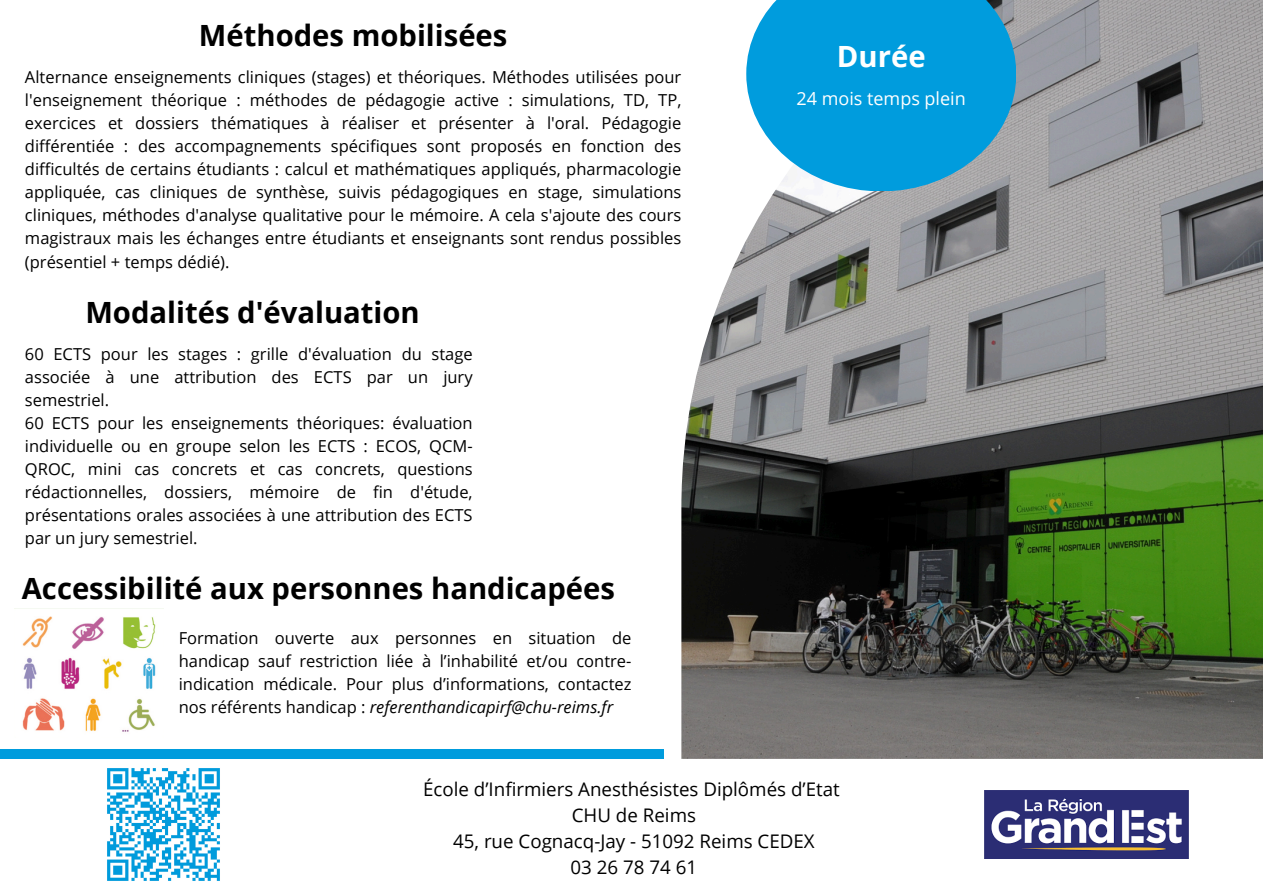
<style>
.page{position:relative;width:1263px;height:893px;background:#fff}
.page>*{position:absolute;margin:0;border:0;box-sizing:border-box;transform-origin:0 0}
.t1{font:700 29.25px "Open Sans";color:#000}
.t2{font:700 29.25px "Open Sans";color:#fff}
.t3{font:18.75px/25.9px "Open Sans";color:#000;text-align:center}
.t4{font:18px "Open Sans";color:#fff}
.t5{font:16.5px/23.1px "Open Sans";color:#000;text-align:justify}
.s1{font-style:italic}
</style>
<div class="page">
<img style="left:681px;top:0;width:582px;height:758px">
<img style="left:22px;top:616px;width:134px;height:116px">
<div style="left:0;top:749px;width:664px;height:9px;background:#009cdd"></div>
<svg style="left:746px;top:0;width:270px;height:191px;fill:#009cdd"></svg>
<img style="left:985px;top:790px;width:203px;height:68px">
<img style="left:107px;top:768px;width:113px;height:113px">
<h1 class="t1" style="left:199px;top:15px;width:310px">Méthodes mobilisées</h1>
<p class="t5" style="left:25px;top:65px;width:658px">Alternance enseignements cliniques (stages) et théoriques. Méthodes utilisées pour l'enseignement théorique : méthodes de pédagogie active : simulations, TD, TP, exercices et dossiers thématiques à réaliser et présenter à l'oral. Pédagogie différentiée : des accompagnements spécifiques sont proposés en fonction des difficultés de certains étudiants : calcul et mathématiques appliqués, pharmacologie appliquée, cas cliniques de synthèse, suivis pédagogiques en stage, simulations cliniques, méthodes d'analyse qualitative pour le mémoire. A cela s'ajoute des cours magistraux mais les échanges entre étudiants et enseignants sont rendus possibles (présentiel + temps dédié).</p>
<p class="t1" style="left:85px;top:291px;width:336px">Modalités d'évaluation</p>
<h1 class="t5" style="left:25px;top:342px;width:449px">60 ECTS pour les stages : grille d'évaluation du stage associée à une attribution des ECTS par un jury semestriel.</h1>
<p class="t5" style="left:25px;top:411px;width:449px">60 ECTS pour les enseignements théoriques: évaluation individuelle ou en groupe selon les ECTS : ECOS, QCM-QROC, mini cas concrets et cas concrets, questions rédactionnelles, dossiers, mémoire de fin d'étude, présentations orales associées à une attribution des ECTS par un jury semestriel.</p>
<p class="t1" style="left:22px;top:567px;width:595px">Accessibilité aux personnes handicapées</p>
<p class="t5" style="left:179px;top:626px;width:454px">Formation ouverte aux personnes en situation de handicap sauf restriction liée à l’inhabilité et/ou contre&shy;indication médicale. Pour plus d’informations, contactez nos référents handicap : <span class="s1">referenthandicapirf@chu-reims.fr</span></p>
<h2 class="t2" style="left:837px;top:35px;width:90px">Durée</h2>
<p class="t4" style="left:796px;top:86px;width:171px">24 mois temps plein</p>
<h2 class="t3" style="left:423px;top:775px;width:418px">École d’Infirmiers Anesthésistes Diplômés d’Etat<br>CHU de Reims<br>45, rue Cognacq-Jay - 51092 Reims CEDEX<br>03 26 78 74 61</h2>
</div>
